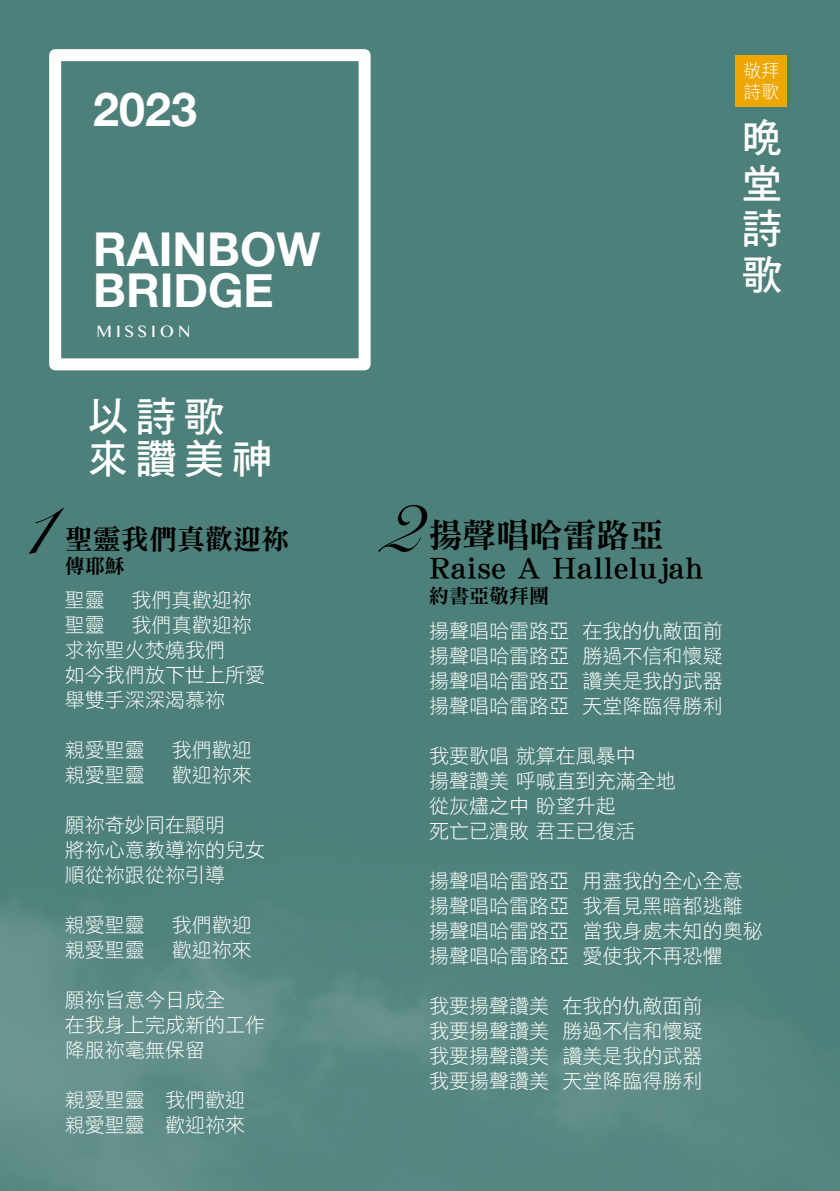
<style>
.page{position:relative;width:840px;height:1191px;background:#fff}
.page>*{position:absolute;margin:0;border:0;box-sizing:border-box;transform-origin:0 0}
.t1{font:86.2px "Snell Roundhand";color:#000}
.t2{font:700 46.6px/41px "Helvetica Neue";color:#fff}
.t3{font:40.6px/45.4px "DF Hei Std W7";letter-spacing:.18em;color:#fff;text-align:justify}
.t4{font:33.4px/32.2px "DF Ming Std W9";color:#000}
.t5{font:28px "DF Ming Std W9";color:#000}
.t6{font:20px/25px "DF Hei Std W3";color:#fff}
.t7{font:20px "DF Ming Std W9";color:#000}
.t8{font:18px/21px "DF Hei Std W3";color:#fff}
.t9{font:16.6px "Gurmukhi MN";letter-spacing:.24em;color:#fff}
</style>
<div class="page">
<div style="left:0;top:0;width:839px;height:1191px;background:#4d807a"></div>
<img style="left:0;top:900px;width:795px;height:291px">
<div style="left:735px;top:55px;width:51px;height:51px;background:#eea600"></div>
<div style="left:49px;top:49px;width:321px;height:321px;border:12px solid #fff"></div>
<h2 class="t2" style="left:93px;top:90px;width:105px">2023</h2>
<h2 class="t2" style="left:93px;top:230px;width:228px">RAINBOW<br>BRIDGE</h2>
<p class="t9" style="left:96px;top:322px;width:95px">MISSION</p>
<h3 class="t3" style="left:88px;top:395px;width:186px;line-height:42px">以詩歌來讚美神</h3>
<h1 class="t1" style="left:19px;top:457px;width:33px">1</h1>
<h3 class="t5" style="left:65px;top:523px;width:226px">聖靈我們真歡迎祢</h3>
<p class="t7" style="left:65px;top:555px;width:61px">傳耶穌</p>
<p class="t6" style="left:65px;top:587px;width:41px">聖靈</p>
<p class="t6" style="left:131px;top:587px;width:121px">我們真歡迎祢</p>
<p class="t6" style="left:65px;top:612px;width:41px">聖靈</p>
<p class="t6" style="left:65px;top:612px;width:202px;text-indent:67px">我們真歡迎祢求祢聖火焚燒我們<br>如今我們放下世上所愛舉雙手深深渴慕祢</p>
<p class="t6" style="left:65px;top:737px;width:81px">親愛聖靈</p>
<p class="t6" style="left:171px;top:737px;width:81px">我們歡迎</p>
<p class="t6" style="left:65px;top:762px;width:81px">親愛聖靈</p>
<p class="t6" style="left:171px;top:762px;width:81px">歡迎祢來</p>
<p class="t6" style="left:65px;top:812px;width:202px">願祢奇妙同在顯明<br>將祢心意教導祢的兒女順從祢跟從祢引導</p>
<p class="t6" style="left:65px;top:912px;width:81px">親愛聖靈</p>
<p class="t6" style="left:171px;top:912px;width:81px">我們歡迎</p>
<p class="t6" style="left:65px;top:937px;width:81px">親愛聖靈</p>
<p class="t6" style="left:171px;top:937px;width:81px">歡迎祢來</p>
<p class="t6" style="left:65px;top:987px;width:202px">願祢旨意今日成全<br>在我身上完成新的工作降服祢毫無保留</p>
<p class="t6" style="left:65px;top:1087px;width:181px">親愛聖靈 我們歡迎親愛聖靈 歡迎祢來</p>
<p class="t8" style="left:743px;top:60px;width:37px">敬拜詩歌</p>
<h3 class="t3" style="left:741px;top:114px;width:41px">晚堂詩歌</h3>
<h1 class="t1" style="left:377px;top:455px;width:45px">2</h1>
<h3 class="t4" style="left:429px;top:518px;width:276px">揚聲唱哈雷路亞<br>Raise A Hallelujah</h3>
<p class="t7" style="left:429px;top:585px;width:121px">約書亞敬拜團</p>
<p class="t6" style="left:429px;top:618px;width:295px;text-align:justify">揚聲唱哈雷路亞 在我的仇敵面前揚聲唱哈雷路亞 勝過不信和懷疑揚聲唱哈雷路亞 讚美是我的武器揚聲唱哈雷路亞 天堂降臨得勝利</p>
<p class="t6" style="left:429px;top:743px;width:248px">我要歌唱 就算在風暴中<br>揚聲讚美 呼喊直到充滿全地從灰燼之中 盼望升起<br>死亡已潰敗 君王已復活</p>
<p class="t6" style="left:429px;top:868px;width:335px">揚聲唱哈雷路亞 用盡我的全心全意揚聲唱哈雷路亞 我看見黑暗都逃離揚聲唱哈雷路亞 當我身處未知的奧秘揚聲唱哈雷路亞 愛使我不再恐懼</p>
<p class="t6" style="left:429px;top:993px;width:275px;text-align:justify">我要揚聲讚美 在我的仇敵面前我要揚聲讚美 勝過不信和懷疑我要揚聲讚美 讚美是我的武器我要揚聲讚美 天堂降臨得勝利</p>
</div>
